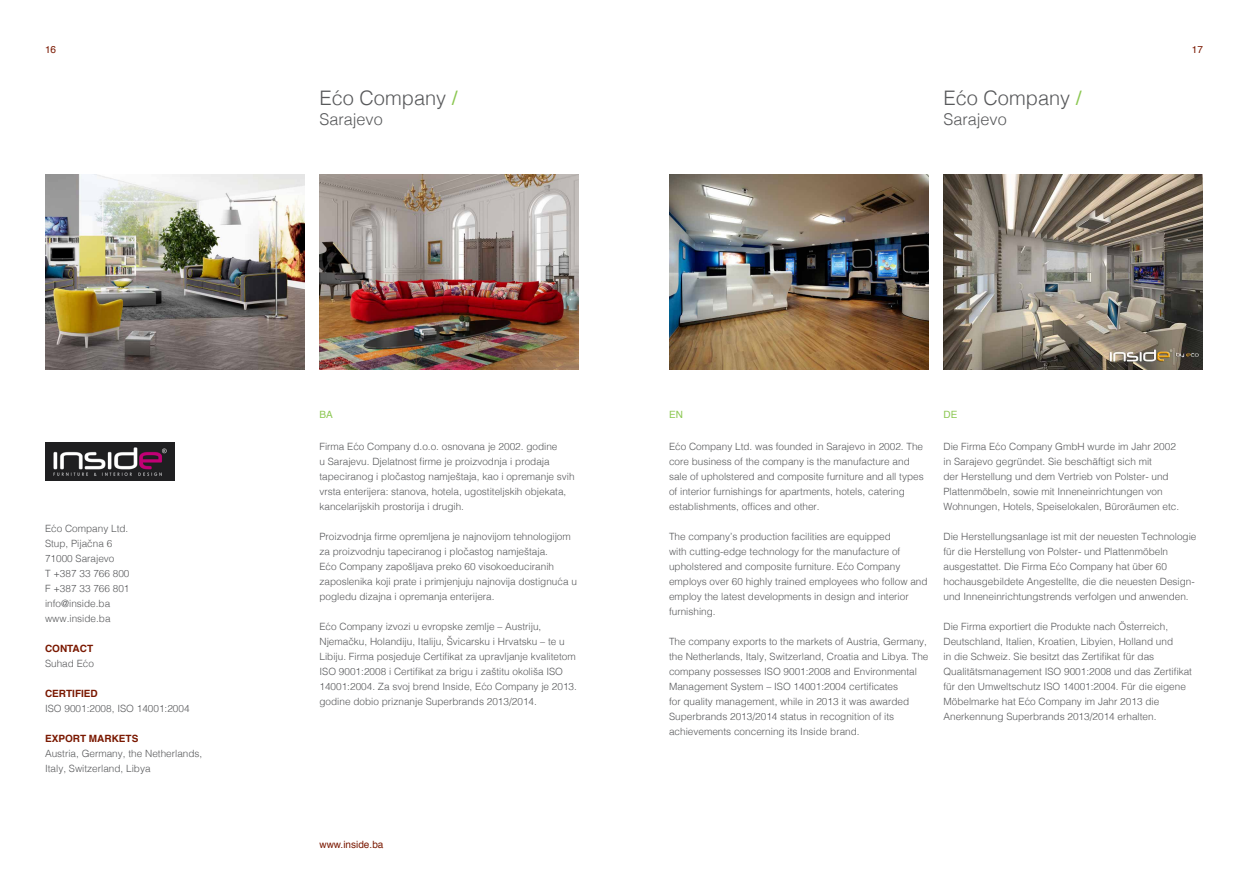
<style>
.page{position:relative;width:1248px;height:886px;background:#fff}
.page>*{position:absolute;margin:0;border:0;box-sizing:border-box;transform-origin:0 0}
.t1{font:300 20px "Helvetica";color:#58595b}
.t2{font:300 16.25px "Helvetica";color:#58595b}
.t3{font:300 10px/15px "Helvetica";color:#58595b}
.t4{font:700 10px "Helvetica";color:#7a1800}
.t5{font:10px "Helvetica";color:#7a1800}
.t6{font:10px "Helvetica";color:#8bc751}
.s1{font-weight:400;color:#8bc751}
</style>
<div class="page">
<img style="left:45px;top:443px;width:130px;height:38px">
<img style="left:319px;top:175px;width:260px;height:194px">
<img style="left:943px;top:175px;width:259px;height:194px">
<img style="left:45px;top:175px;width:259px;height:194px">
<img style="left:669px;top:175px;width:259px;height:194px">
<p class="t5" style="left:45px;top:41px;width:13px">16</p>
<p class="t5" style="left:1191px;top:41px;width:13px">17</p>
<h1 class="t1" style="left:319px;top:81px;width:139px">Ećo Company <span class="s1">/</span></h1>
<h2 class="t2" style="left:319px;top:105px;width:65px">Sarajevo</h2>
<h1 class="t1" style="left:943px;top:81px;width:139px">Ećo Company <span class="s1">/</span></h1>
<h2 class="t2" style="left:943px;top:105px;width:65px">Sarajevo</h2>
<p class="t3" style="left:45px;top:520px;width:86px">Ećo Company Ltd.<br>Stup, Pijačna 6<br>71000 Sarajevo<br>T +387 33 766 800<br>F +387 33 766 801 info@inside.ba www.inside.ba</p>
<p class="t4" style="left:45px;top:641px;width:50px">CONTACT</p>
<p class="t3" style="left:45px;top:655px;width:50px">Suhad Ećo</p>
<p class="t4" style="left:45px;top:686px;width:54px">CERTIFIED</p>
<p class="t3" style="left:45px;top:700px;width:146px">ISO 9001:2008, ISO 14001:2004</p>
<p class="t4" style="left:45px;top:731px;width:95px">EXPORT MARKETS</p>
<p class="t3" style="left:45px;top:745px;width:159px">Austria, Germany, the Netherlands,<br>Italy, Switzerland, Libya</p>
<p class="t6" style="left:319px;top:407px;width:15px">BA</p>
<p class="t6" style="left:669px;top:407px;width:15px">EN</p>
<p class="t6" style="left:943px;top:407px;width:15px">DE</p>
<p class="t3" style="left:319px;top:438px;width:257px">Firma Ećo Company d.o.o. osnovana je 2002. godine<br>u Sarajevu. Djelatnost firme je proizvodnja i prodaja tapeciranog i pločastog namještaja, kao i opremanje svih vrsta enterijera: stanova, hotela, ugostiteljskih objekata, kancelarijskih prostorija i drugih.</p>
<p class="t3" style="left:319px;top:528px;width:259px">Proizvodnja firme opremljena je najnovijom tehnologijom za proizvodnju tapeciranog i pločastog namještaja.<br>Ećo Company zapošljava preko 60 visokoeduciranih zaposlenika koji prate i primjenjuju najnovija dostignuća u pogledu dizajna i opremanja enterijera.</p>
<p class="t3" style="left:319px;top:618px;width:259px">Ećo Company izvozi u evropske zemlje – Austriju, Njemačku, Holandiju, Italiju, Švicarsku i Hrvatsku – te u Libiju. Firma posjeduje Certifikat za upravljanje kvalitetom ISO 9001:2008 i Certifikat za brigu i zaštitu okoliša ISO 14001:2004. Za svoj brend Inside, Ećo Company je 2013. godine dobio priznanje Superbrands 2013/2014.</p>
<p class="t5" style="left:319px;top:837px;width:65px">www.inside.ba</p>
<p class="t3" style="left:669px;top:438px;width:256px">Ećo Company Ltd. was founded in Sarajevo in 2002. The core business of the company is the manufacture and sale of upholstered and composite furniture and all types of interior furnishings for apartments, hotels, catering establishments, offices and other.</p>
<p class="t3" style="left:669px;top:528px;width:260px">The company’s production facilities are equipped<br>with cutting-edge technology for the manufacture of upholstered and composite furniture. Ećo Company employs over 60 highly trained employees who follow and employ the latest developments in design and interior furnishing.</p>
<p class="t3" style="left:669px;top:633px;width:261px">The company exports to the markets of Austria, Germany, the Netherlands, Italy, Switzerland, Croatia and Libya. The company possesses ISO 9001:2008 and Environmental Management System – ISO 14001:2004 certificates<br>for quality management, while in 2013 it was awarded Superbrands 2013/2014 status in recognition of its achievements concerning its Inside brand.</p>
<p class="t3" style="left:943px;top:438px;width:237px">Die Firma Ećo Company GmbH wurde im Jahr 2002 in Sarajevo gegründet. Sie beschäftigt sich mit<br>der Herstellung und dem Vertrieb von Polster- und Plattenmöbeln, sowie mit Inneneinrichtungen von Wohnungen, Hotels, Speiselokalen, Büroräumen etc.</p>
<p class="t3" style="left:943px;top:528px;width:254px">Die Herstellungsanlage ist mit der neuesten Technologie für die Herstellung von Polster- und Plattenmöbeln ausgestattet. Die Firma Ećo Company hat über 60 hochausgebildete Angestellte, die die neuesten Design&shy;und Inneneinrichtungstrends verfolgen und anwenden.</p>
<p class="t3" style="left:943px;top:618px;width:250px">Die Firma exportiert die Produkte nach Österreich, Deutschland, Italien, Kroatien, Libyien, Holland und<br>in die Schweiz. Sie besitzt das Zertifikat für das Qualitätsmanagement ISO 9001:2008 und das Zertifikat für den Umweltschutz ISO 14001:2004. Für die eigene Möbelmarke hat Ećo Company im Jahr 2013 die Anerkennung Superbrands 2013/2014 erhalten.</p>
</div>
